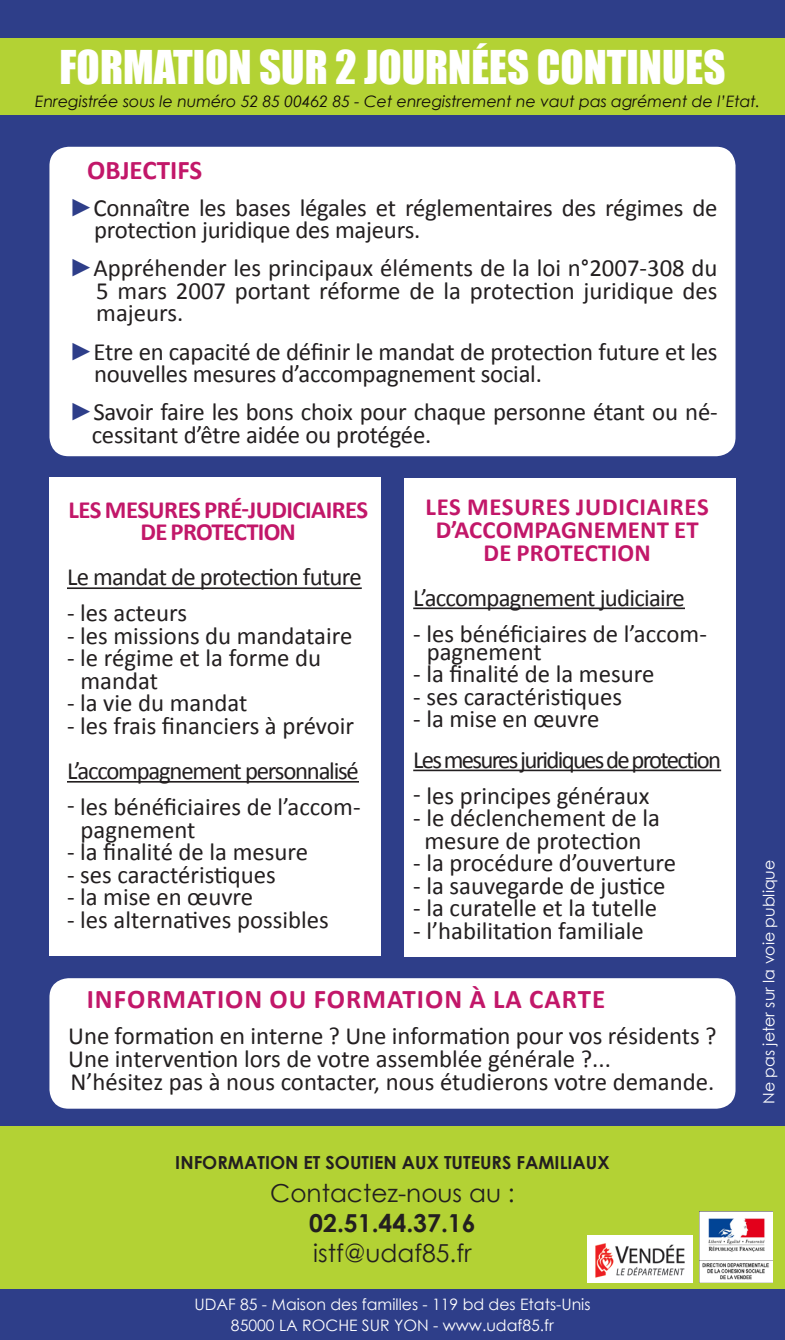
<style>
.page{position:relative;width:785px;height:1340px;background:#fff}
.page>*{position:absolute;margin:0;border:0;box-sizing:border-box;transform-origin:0 0}
.t1{font:42.75px "Impact";color:#fff}
.t2{font:700 27px "Calibri";letter-spacing:.04em;color:#c21769}
.t3{font:700 27px "Calibri";color:#c21769}
.t4{font:24.75px/22.5px "Calibri";letter-spacing:-.005em;color:#231f20}
.t5{font:24.75px "Calibri";letter-spacing:-.03em;color:#231f20}
.t6{font:700 24.75px/22.5px "Calibri";letter-spacing:-.02em;color:#c21769;text-align:center}
.t7{font:24.75px "Calibri";letter-spacing:-.07em;color:#231f20}
.t8{font:24.75px "Century Gothic";color:#231f20}
.t9{font:700 24.75px "Calibri";color:#c21769}
.t10{font:24.75px "Calibri";letter-spacing:-.05em;color:#231f20}
.t11{font:700 24.75px "Calibri";letter-spacing:.03em;color:#c21769}
.t12{font:700 24.75px "Century Gothic";color:#231f20}
.t13{font:700 18px "Century Gothic";color:#231f20}
.t14{font:15.75px "Century Gothic";color:#fff}
.t15{font:italic 15.75px "Century Gothic";color:#100b09}
.s1{font-family:"Century Gothic";font-weight:700;color:#2e3e89}
</style>
<div class="page">
<div style="left:0;top:0;width:784px;height:1339px;background:#2e3e89"></div>
<div style="left:0;top:38px;width:784px;height:77px;background:#b3d234"></div>
<div style="left:49px;top:477px;width:332px;height:478px;background:#fff"></div>
<hr style="left:67px;top:587px;width:295px;height:2px;background:#231f20">
<hr style="left:67px;top:781px;width:292px;height:1px;background:#231f20">
<div style="left:403px;top:478px;width:332px;height:478px;background:#fff"></div>
<hr style="left:413px;top:607px;width:272px;height:2px;background:#231f20">
<hr style="left:413px;top:769px;width:308px;height:2px;background:#231f20">
<div style="left:49px;top:147px;width:686px;height:309px;background:#fff;border-radius:19px"></div>
<div style="left:49px;top:978px;width:686px;height:130px;background:#fff;border-radius:19px"></div>
<div style="left:0;top:1126px;width:784px;height:162px;background:#b3d234"></div>
<img style="left:587px;top:1235px;width:105px;height:47px">
<img style="left:699px;top:1211px;width:73px;height:71px">
<p class="t1" style="left:60px;top:34px;width:667px">FORMATION SUR 2 JOURNÉES CONTINUES</p>
<p class="t15" style="left:35px;top:90px;width:726px">Enregistrée sous le numéro 52 85 00462 85 - Cet enregistrement ne vaut pas agrément de l’Etat.</p>
<p class="t3" style="left:87px;top:153px;width:116px">OBJECTIFS</p>
<p class="t4" style="left:94px;top:196px;width:625px;text-indent:-25px"><span class="s1">►</span>Connaître les bases légales et réglementaires des régimes de protection juridique des majeurs.</p>
<p class="t4" style="left:96px;top:257px;width:622px;text-align:justify;text-indent:-27px"><span class="s1">►</span>Appréhender les principaux éléments de la loi n°2007-308 du 5 mars 2007 portant réforme de la protection juridique des majeurs.</p>
<p class="t4" style="left:94px;top:340px;width:625px;text-indent:-25px"><span class="s1">►</span>Etre en capacité de définir le mandat de protection future et les nouvelles mesures d’accompagnement social.</p>
<p class="t4" style="left:92px;top:401px;width:627px;text-indent:-22px"><span class="s1">►</span>Savoir faire les bons choix pour chaque personne étant ou né&shy;cessitant d’être aidée ou protégée.</p>
<p class="t6" style="left:68px;top:498px;width:301px">LES MESURES PRÉ-JUDICIAIRES<br>DE PROTECTION</p>
<p class="t5" style="left:67px;top:561px;width:296px">Le mandat de protection future</p>
<p class="t4" style="left:67px;top:602px;width:121px">- les acteurs</p>
<p class="t4" style="left:67px;top:624px;width:287px">- les missions du mandataire</p>
<p class="t4" style="left:80px;top:647px;width:242px;text-indent:-14px">- le régime et la forme du mandat</p>
<p class="t4" style="left:67px;top:692px;width:182px">- la vie du mandat</p>
<p class="t4" style="left:67px;top:714px;width:289px">- les frais financiers à prévoir</p>
<p class="t10" style="left:67px;top:755px;width:293px">L’accompagnement personnalisé</p>
<p class="t4" style="left:80px;top:795px;width:281px;text-indent:-14px">- les bénéficiaires de l’accom&shy;pagnement</p>
<p class="t4" style="left:67px;top:840px;width:242px">- la finalité de la mesure</p>
<p class="t4" style="left:67px;top:863px;width:210px">- ses caractéristiques</p>
<p class="t4" style="left:67px;top:885px;width:188px">- la mise en œuvre</p>
<p class="t4" style="left:67px;top:908px;width:263px">- les alternatives possibles</p>
<p class="t11" style="left:425px;top:491px;width:285px">LES MESURES JUDICIAIRES</p>
<p class="t9" style="left:435px;top:514px;width:264px">D’ACCOMPAGNEMENT ET</p>
<p class="t9" style="left:483px;top:536px;width:169px">DE PROTECTION</p>
<p class="t5" style="left:413px;top:581px;width:273px">L’accompagnement judiciaire</p>
<p class="t4" style="left:426px;top:624px;width:281px;line-height:18px;text-indent:-14px">- les bénéficiaires de l’accom&shy;pagnement</p>
<p class="t4" style="left:413px;top:662px;width:242px">- la finalité de la mesure</p>
<p class="t4" style="left:413px;top:685px;width:210px">- ses caractéristiques</p>
<p class="t4" style="left:413px;top:707px;width:188px">- la mise en œuvre</p>
<p class="t7" style="left:413px;top:743px;width:309px">Les mesures juridiques de protection</p>
<p class="t4" style="left:413px;top:784px;width:238px">- les principes généraux</p>
<p class="t4" style="left:413px;top:806px;width:248px">- le déclenchement de la</p>
<p class="t4" style="left:424px;top:829px;width:218px">mesure de protection</p>
<p class="t4" style="left:413px;top:851px;width:264px">- la procédure d’ouverture</p>
<p class="t4" style="left:413px;top:874px;width:254px">- la sauvegarde de justice</p>
<p class="t4" style="left:413px;top:896px;width:245px">- la curatelle et la tutelle</p>
<p class="t4" style="left:413px;top:919px;width:232px">- l’habilitation familiale</p>
<p class="t2" style="left:87px;top:982px;width:520px">INFORMATION OU FORMATION À LA CARTE</p>
<p class="t4" style="left:68px;top:1025px;width:649px">Une formation en interne ? Une information pour vos résidents ?<br>Une intervention lors de votre assemblée générale ?...</p>
<p class="t4" style="left:70px;top:1070px;width:645px">N’hésitez pas à nous contacter, nous étudierons votre demande.</p>
<p class="t13" style="left:175px;top:1148px;width:436px">INFORMATION ET SOUTIEN AUX TUTEURS FAMILIAUX</p>
<p class="t8" style="left:270px;top:1175px;width:246px">Contactez-nous au :</p>
<p class="t12" style="left:309px;top:1204px;width:168px">02.51.44.37.16</p>
<p class="t8" style="left:313px;top:1235px;width:160px">istf@udaf85.fr</p>
<p class="t14" style="left:194px;top:1293px;width:397px">UDAF 85 - Maison des familles - 119 bd des Etats-Unis</p>
<p class="t14" style="left:231px;top:1313px;width:324px">85000 LA ROCHE SUR YON - www.udaf85.fr</p>
<p class="t14" style="left:757px;top:1103px;width:246px;rotate:-90deg">Ne pas jeter sur la voie publique</p>
</div>
